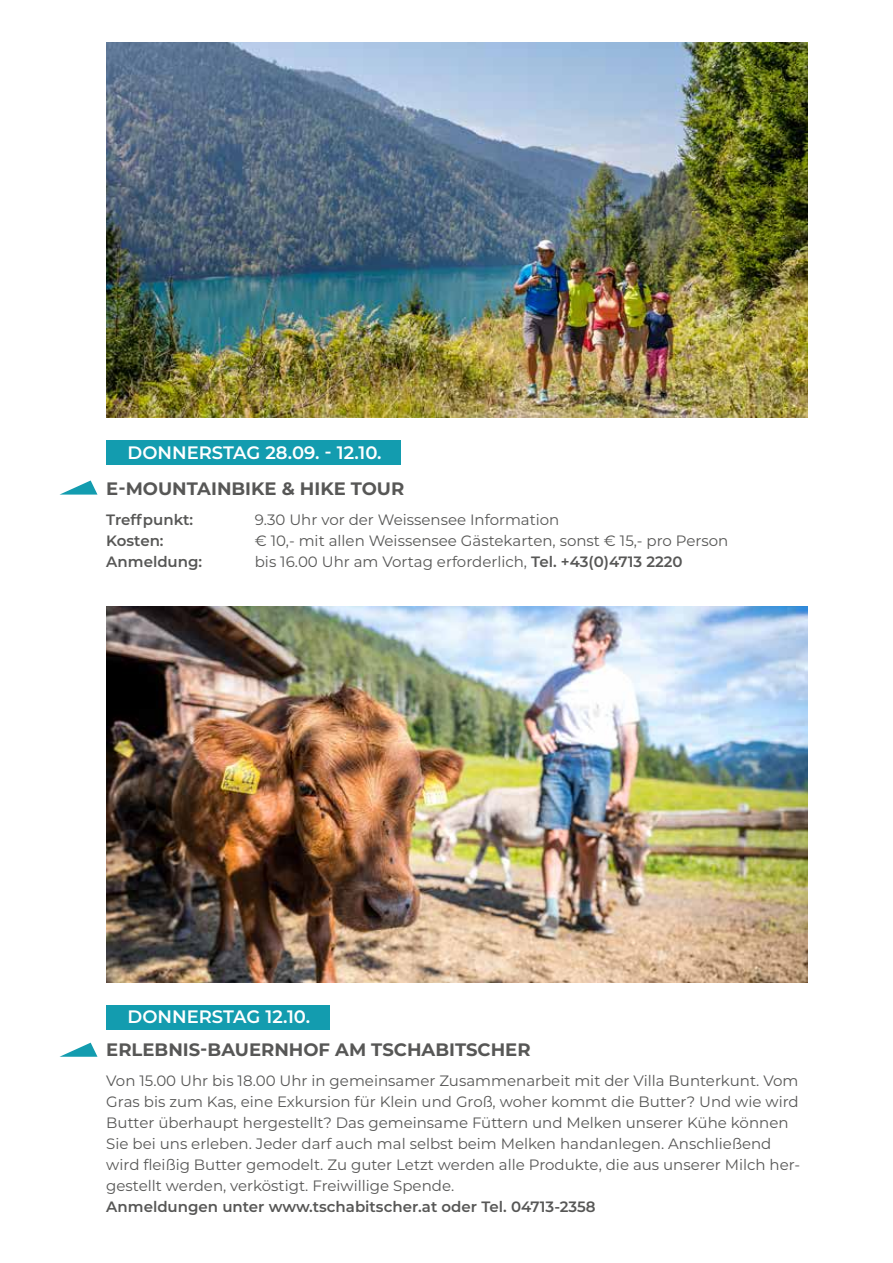
<style>
.page{position:relative;width:893px;height:1263px;background:#fff}
.page>*{position:absolute;margin:0;border:0;box-sizing:border-box;transform-origin:0 0}
.t1{font:700 18px "Montserrat";color:#575756}
.t2{font:600 18px "Montserrat";color:#fff}
.t3{font:15px/21px "Montserrat";color:#575756}
.t4{font:600 15px "Montserrat";color:#575756}
.s1{font-weight:600}
</style>
<div class="page">
<img style="left:106px;top:43px;width:702px;height:375px">
<div style="left:106px;top:440px;width:295px;height:25px;background:#139caf"></div>
<img style="left:106px;top:607px;width:702px;height:375px">
<div style="left:106px;top:1005px;width:224px;height:24px;background:#139caf"></div>
<svg style="left:60px;top:1043px;width:37px;height:14px"></svg>
<svg style="left:60px;top:480px;width:37px;height:15px"></svg>
<p class="t2" style="left:128px;top:439px;width:256px">DONNERSTAG 28.09. - 12.10.</p>
<p class="t1" style="left:106px;top:476px;width:300px">E-MOUNTAINBIKE &amp; HIKE TOUR</p>
<p class="t4" style="left:106px;top:509px;width:88px">Treffpunkt:</p>
<p class="t3" style="left:255px;top:508px;width:306px">9.30 Uhr vor der Weissensee Information</p>
<p class="t4" style="left:106px;top:530px;width:59px">Kosten:</p>
<p class="t3" style="left:255px;top:529px;width:475px">€ 10,- mit allen Weissensee Gästekarten, sonst € 15,- pro Person</p>
<p class="t4" style="left:106px;top:551px;width:97px">Anmeldung:</p>
<p class="t3" style="left:255px;top:550px;width:429px">bis 16.00 Uhr am Vortag erforderlich, <span class="s1">Tel. +43(0)4713 2220</span></p>
<p class="t2" style="left:128px;top:1004px;width:184px">DONNERSTAG 12.10.</p>
<p class="t1" style="left:106px;top:1037px;width:426px">ERLEBNIS-BAUERNHOF AM TSCHABITSCHER</p>
<p class="t3" style="left:106px;top:1069px;width:695px">Von 15.00 Uhr bis 18.00 Uhr in gemeinsamer Zusammenarbeit mit der Villa Bunterkunt. Vom Gras bis zum Kas, eine Exkursion für Klein und Groß, woher kommt die Butter? Und wie wird Butter überhaupt hergestellt? Das gemeinsame Füttern und Melken unserer Kühe können Sie bei uns erleben. Jeder darf auch mal selbst beim Melken handanlegen. Anschließend wird fleißig Butter gemodelt. Zu guter Letzt werden alle Produkte, die aus unserer Milch her&shy;gestellt werden, verköstigt. Freiwillige Spende.</p>
<p class="t4" style="left:106px;top:1196px;width:491px">Anmeldungen unter www.tschabitscher.at oder Tel. 04713-2358</p>
</div>
